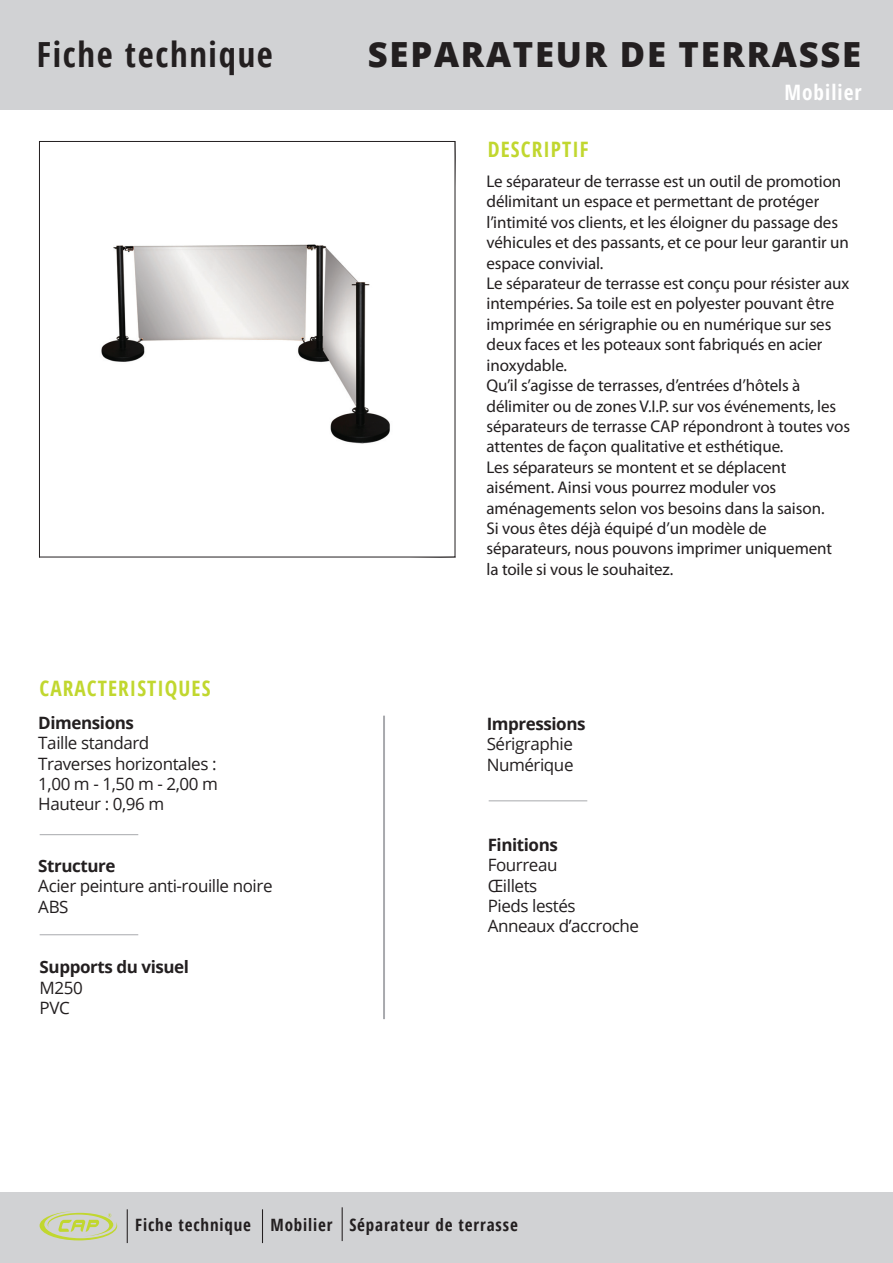
<style>
.page{position:relative;width:893px;height:1263px;background:#fff}
.page>*{position:absolute;margin:0;border:0;box-sizing:border-box;transform-origin:0 0}
.t1{font:800 34.65px "Open Sans";letter-spacing:.05em;color:#231f20}
.t2{font:700 condensed 34.65px "Open Sans";letter-spacing:.05em;color:#231f20}
.t3{font:700 condensed 21.3px "Open Sans";letter-spacing:.05em;color:#c1d72f}
.t4{font:700 condensed 21.3px "Open Sans";letter-spacing:.05em;color:#fff}
.t5{font:16.95px/20.4px "Myriad Pro";letter-spacing:-.005em;color:#231f20}
.t6{font:16.95px/20.4px "Open Sans";letter-spacing:-.025em;color:#231f20}
.t7{font:700 16.95px "Open Sans";letter-spacing:-.025em;color:#231f20}
.t8{font:700 condensed 16.95px "Open Sans";letter-spacing:.05em;color:#231f20}
</style>
<div class="page">
<div style="left:0;top:0;width:893px;height:110px;background:#d1d2d4"></div>
<div style="left:0;top:1192px;width:893px;height:71px;background:#d1d2d4"></div>
<svg style="left:40px;top:1211px;width:77px;height:29px"></svg>
<hr style="left:127px;top:1209px;width:1px;height:34px;background:#231f20">
<hr style="left:262px;top:1209px;width:1px;height:34px;background:#231f20">
<hr style="left:342px;top:1207px;width:1px;height:34px;background:#231f20">
<hr style="left:383px;top:716px;width:2px;height:303px;background:#a8a9ad">
<hr style="left:40px;top:834px;width:98px;height:1px;background:#a8a9ad">
<hr style="left:40px;top:934px;width:98px;height:1px;background:#a8a9ad">
<hr style="left:489px;top:800px;width:98px;height:1px;background:#a8a9ad">
<img style="left:101px;top:244px;width:289px;height:200px">
<h1 class="t2" style="left:37px;top:30px;width:237px">Fiche technique</h1>
<p class="t3" style="left:40px;top:673px;width:172px">CARACTERISTIQUES</p>
<p class="t7" style="left:38px;top:711px;width:97px">Dimensions</p>
<p class="t6" style="left:38px;top:732px;width:181px">Taille standard<br>Traverses horizontales :<br>1,00 m - 1,50 m - 2,00 m<br>Hauteur : 0,96 m</p>
<p class="t7" style="left:38px;top:853px;width:79px">Structure</p>
<p class="t6" style="left:38px;top:875px;width:236px">Acier peinture anti-rouille noire<br>ABS</p>
<p class="t7" style="left:40px;top:955px;width:151px">Supports du visuel</p>
<p class="t6" style="left:40px;top:977px;width:45px">M250<br>PVC</p>
<h1 class="t1" style="left:368px;top:28px;width:495px">SEPARATEUR DE TERRASSE</h1>
<p class="t3" style="left:488px;top:135px;width:102px">DESCRIPTIF</p>
<p class="t4" style="left:784px;top:77px;width:79px">Mobilier</p>
<p class="t5" style="left:487px;top:171px;width:365px">Le séparateur de terrasse est un outil de promotion délimitant un espace et permettant de protéger l’intimité vos clients, et les éloigner du passage des véhicules et des passants, et ce pour leur garantir un espace convivial.<br>Le séparateur de terrasse est conçu pour résister aux intempéries. Sa toile est en polyester pouvant être imprimée en sérigraphie ou en numérique sur ses deux faces et les poteaux sont fabriqués en acier inoxydable.<br>Qu’il s’agisse de terrasses, d’entrées d’hôtels à délimiter ou de zones V.I.P. sur vos événements, les séparateurs de terrasse CAP répondront à toutes vos attentes de façon qualitative et esthétique.<br>Les séparateurs se montent et se déplacent aisément. Ainsi vous pourrez moduler vos aménagements selon vos besoins dans la saison.<br>Si vous êtes déjà équipé d’un modèle de séparateurs, nous pouvons imprimer uniquement<br>la toile si vous le souhaitez.</p>
<p class="t7" style="left:487px;top:711px;width:100px">Impressions</p>
<p class="t6" style="left:487px;top:733px;width:88px">Sérigraphie<br>Numérique</p>
<p class="t7" style="left:488px;top:832px;width:72px">Finitions</p>
<p class="t6" style="left:488px;top:854px;width:153px">Fourreau<br>Œillets<br>Pieds lestés<br>Anneaux d’accroche</p>
<p class="t8" style="left:135px;top:1213px;width:384px">Fiche technique Mobilier Séparateur de terrasse</p>
</div>
